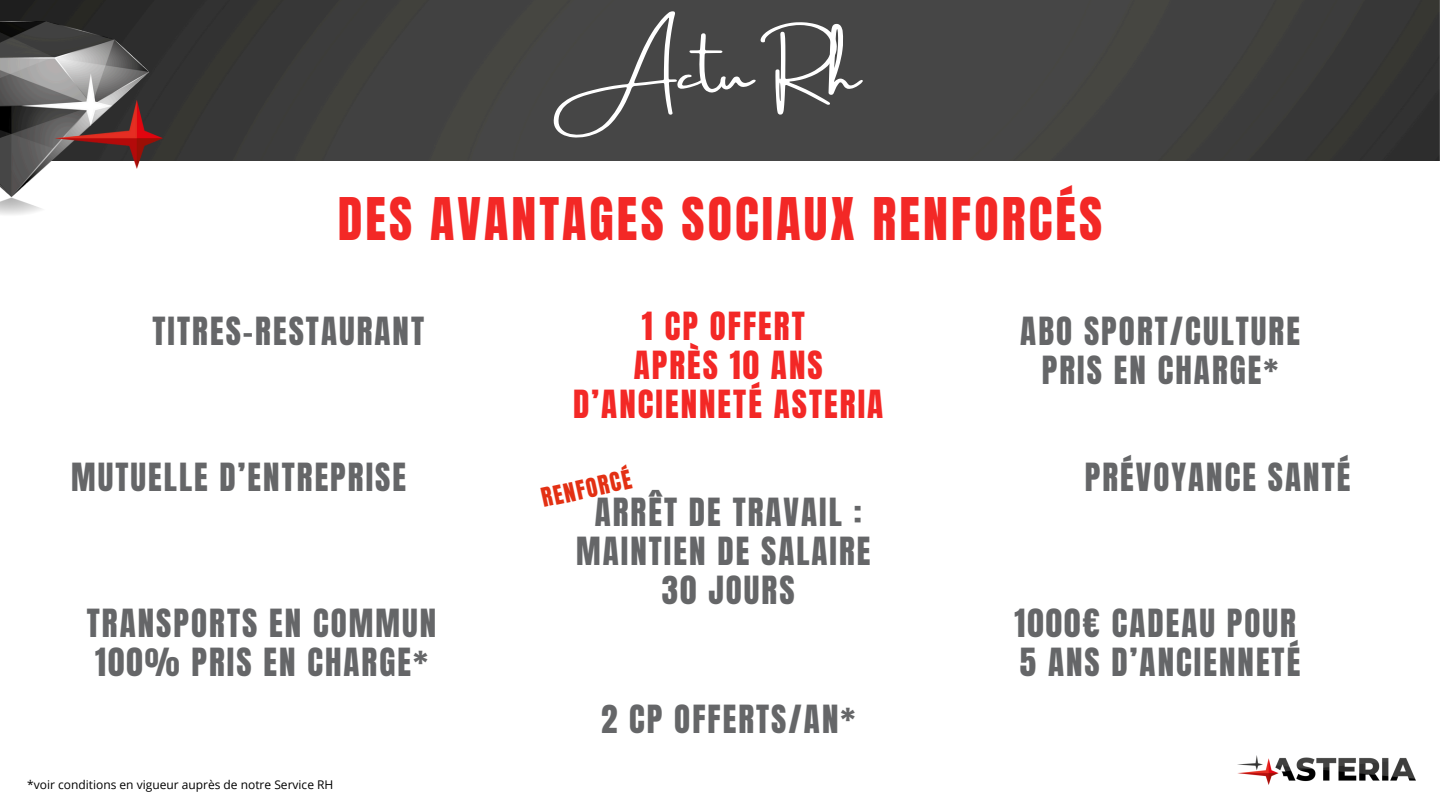
<style>
.page{position:relative;width:1440px;height:810px;background:#fff}
.page>*{position:absolute;margin:0;border:0;box-sizing:border-box;transform-origin:0 0}
.t1{font:56px "Amsterdam Three";color:#fff}
.t2{font:50px "Anton";letter-spacing:.06em;color:#f32826}
.t3{font:33px/39px "Anton";letter-spacing:.06em;color:#656668}
.t4{font:33px/39px "Anton";letter-spacing:.06em;color:#f32826;text-align:center}
.t5{font:22.5px "Anton";color:#e33013}
.t6{font:12px "Open Sans";color:#000}
</style>
<div class="page">
<img style="left:1238px;top:756px;width:177px;height:29px">
<img style="left:0;top:0;width:1440px;height:160px">
<img style="left:0;top:21px;width:163px;height:194px">
<h2 class="t1" style="left:580px;top:42px;width:281px">Actu Rh</h2>
<h3 class="t2" style="left:338px;top:183px;width:766px">DES AVANTAGES SOCIAUX RENFORCÉS</h3>
<h3 class="t3" style="left:153px;top:312px;width:273px">TITRES-RESTAURANT</h3>
<h3 class="t4" style="left:573px;top:307px;width:311px">1 CP OFFERT<br>APRÈS 10 ANS<br>D’ANCIENNETÉ ASTERIA</h3>
<h3 class="t3" style="left:1020px;top:312px;width:281px;text-align:center">ABO SPORT/CULTURE<br>PRIS EN CHARGE*</h3>
<h3 class="t3" style="left:71px;top:458px;width:336px">MUTUELLE D’ENTREPRISE</h3>
<p class="t5" style="left:538px;top:482px;width:93px;rotate:-12deg">RENFORCÉ</p>
<h3 class="t3" style="left:576px;top:494px;width:296px;text-align:center">ARRÊT DE TRAVAIL :<br>MAINTIEN DE SALAIRE<br>30 JOURS</h3>
<h3 class="t3" style="left:1085px;top:458px;width:267px">PRÉVOYANCE SANTÉ</h3>
<h3 class="t3" style="left:87px;top:605px;width:351px">TRANSPORTS EN COMMUN<br>100% PRIS EN CHARGE*</h3>
<h3 class="t3" style="left:1015px;top:605px;width:287px">1000€ CADEAU POUR<br>5 ANS D’ANCIENNETÉ</h3>
<p class="t3" style="left:601px;top:700px;width:256px">2 CP OFFERTS/AN*</p>
<h4 class="t6" style="left:27px;top:777px;width:308px">*voir conditions en vigueur auprès de notre Service RH</h4>
</div>
